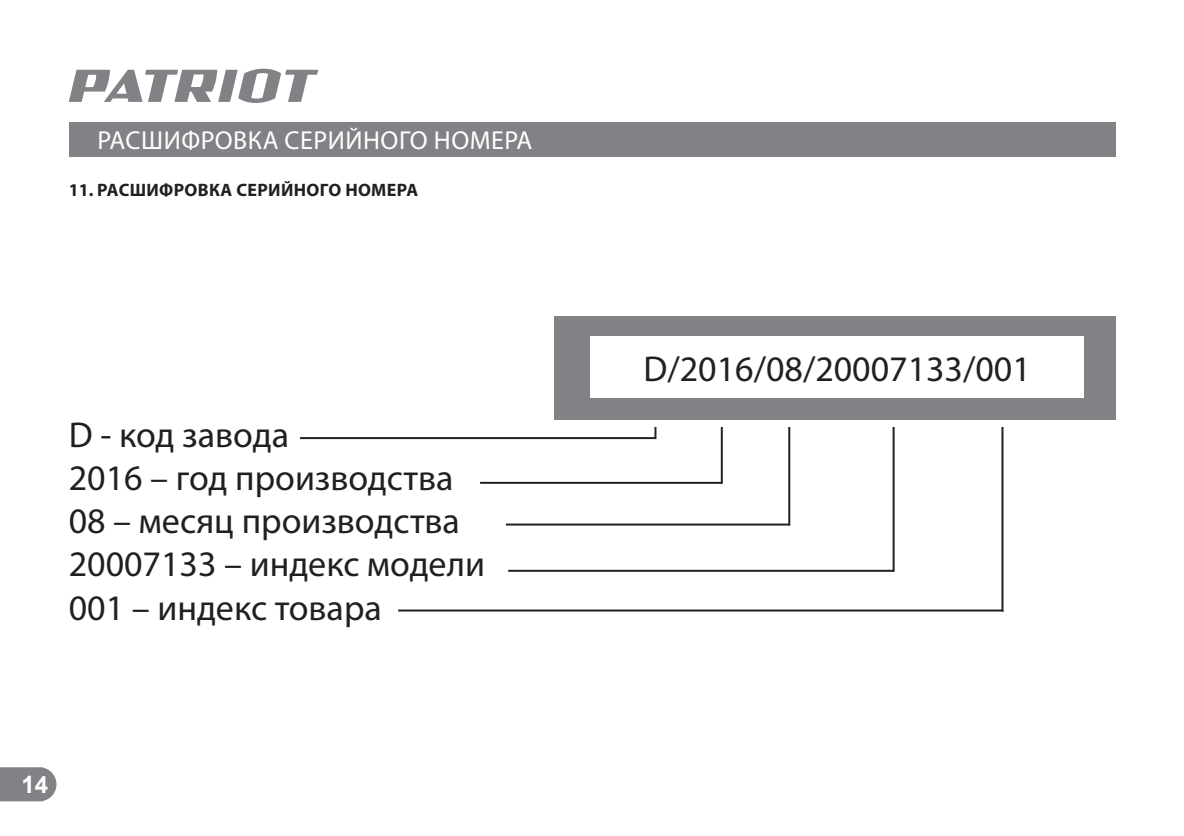
<style>
.page{position:relative;width:1184px;height:836px;background:#fff}
.page>*{position:absolute;margin:0;border:0;box-sizing:border-box;transform-origin:0 0}
.t1{font:36px/43.2px "Myriad Pro";color:#231f20}
.t2{font:26px "Myriad Pro";letter-spacing:.02em;color:#fff}
.t3{font:700 24px "Arial";color:#fff}
.t4{font:700 18px "Myriad Pro";letter-spacing:.02em;color:#231f20}
</style>
<div class="page">
<svg style="left:0;top:767px;width:56px;height:34px;background:#88898c"></svg>
<div style="left:69px;top:123px;width:1046px;height:34px;background:#808285"></div>
<svg style="left:69px;top:69px;width:249px;height:34px"></svg>
<div style="left:554px;top:316px;width:561px;height:103px;background:#808285"></div>
<hr style="left:300px;top:437px;width:356px;height:2px;background:#231f20">
<hr style="left:480px;top:481px;width:242px;height:2px;background:#231f20">
<hr style="left:506px;top:523px;width:283px;height:2px;background:#231f20">
<hr style="left:508px;top:569px;width:386px;height:2px;background:#231f20">
<div style="left:590px;top:337px;width:494px;height:60px;background:#fff"></div>
<svg style="left:654px;top:427px;width:2px;height:10px"></svg>
<hr style="left:721px;top:427px;width:2px;height:56px;background:#231f20">
<hr style="left:788px;top:427px;width:2px;height:98px;background:#231f20">
<hr style="left:892px;top:427px;width:2px;height:144px;background:#231f20">
<hr style="left:398px;top:609px;width:605px;height:2px;background:#231f20">
<hr style="left:1001px;top:427px;width:2px;height:184px;background:#231f20">
<p class="t2" style="left:97px;top:125px;width:437px">расшифровка серийного номера</p>
<p class="t4" style="left:69px;top:178px;width:129px">11. расшифровка</p>
<p class="t4" style="left:236px;top:178px;width:46px">серийно</p>
<p class="t4" style="left:320px;top:178px;width:39px">го номе</p>
<p class="t4" style="left:397px;top:178px;width:21px">ра</p>
<p class="t1" style="left:69px;top:412px;width:418px">D - код завода<br>2016 – год производства<br>08 – месяц производства<br>20007133 – индекс модели<br>001 – индекс товара</p>
<p class="t3" style="left:22px;top:768px;width:28px">14</p>
<p class="t1" style="left:643px;top:346px;width:389px">D/2016/08/20007133/001</p>
</div>
